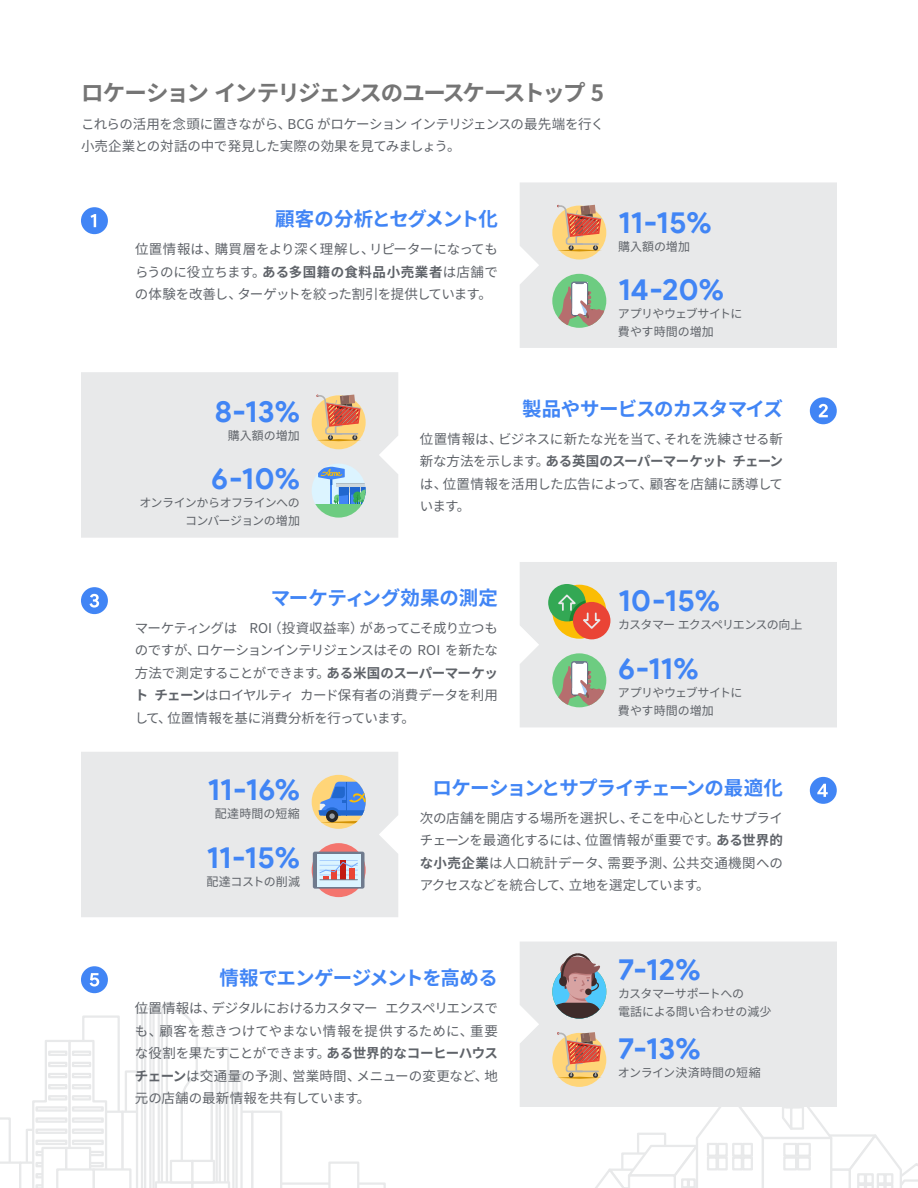
<style>
.page{position:relative;width:918px;height:1188px;background:#fff}
.page>*{position:absolute;margin:0;border:0;box-sizing:border-box;transform-origin:0 0}
.t1{font:700 30px "Product Sans";letter-spacing:.01em;color:#4185f5}
.t2{font:700 22.5px "Noto Sans CJ Kjp";letter-spacing:-.085em;color:#757575}
.t3{font:700 19.5px "Noto Sans CJ Kjp";letter-spacing:-.04em;color:#4185f5}
.t4{font:700 19.5px "Noto Sans CJ Kjp";letter-spacing:-.065em;color:#4185f5}
.t5{font:700 19.5px "Noto Sans CJ Kjp";letter-spacing:-.005em;color:#4185f5}
.t6{font:13.5px/22.5px "Noto Sans CJ Kjp";letter-spacing:-.025em;color:#5f6369;text-align:justify}
.t7{font:12px/18px "Noto Sans CJ Kjp";letter-spacing:-.03em;color:#5f6369}
.t8{font:12px "Noto Sans CJ Kjp";letter-spacing:-.07em;color:#5f6369}
.t9{font:12px "Noto Sans CJ Kjp";letter-spacing:.01em;color:#5f6369}
.t10{font:12px "Noto Sans CJ Kjp";letter-spacing:.015em;color:#5f6369}
.s1{font-weight:700}
</style>
<div class="page">
<div style="left:520px;top:182px;width:317px;height:166px;background:#e8e9ea"></div>
<div style="left:552px;top:206px;width:54px;height:54px;background:#ffd578;border-radius:50%"></div>
<svg style="left:557px;top:205px;width:45px;height:46px"></svg>
<div style="left:552px;top:274px;width:54px;height:54px;background:#6dcc81;border-radius:50%"></div>
<svg style="left:552px;top:282px;width:54px;height:46px"></svg>
<svg style="left:0;top:1007px;width:386px;height:181px"></svg>
<div style="left:171px;top:1161px;width:21px;height:21px;background:#fff"></div>
<div style="left:170px;top:1160px;width:24px;height:24px;border:2px solid #e8e9ea"></div>
<div style="left:192px;top:1161px;width:22px;height:21px;background:#fff"></div>
<div style="left:191px;top:1160px;width:24px;height:24px;border:2px solid #e8e9ea"></div>
<svg style="left:595px;top:1107px;width:323px;height:81px"></svg>
<div style="left:785px;top:1103px;width:8px;height:5px;border:2px solid #e8e9ea"></div>
<div style="left:520px;top:942px;width:317px;height:165px;background:#e8e9ea"></div>
<svg style="left:552px;top:952px;width:53px;height:67px;background:#9397a0"></svg>
<div style="left:552px;top:1033px;width:54px;height:54px;background:#ffd578;border-radius:50%"></div>
<svg style="left:557px;top:1032px;width:45px;height:47px"></svg>
<div style="left:81px;top:372px;width:317px;height:166px;background:#e8e9ea"></div>
<div style="left:312px;top:395px;width:54px;height:54px;background:#ffd578;border-radius:50%"></div>
<svg style="left:316px;top:395px;width:45px;height:46px"></svg>
<svg style="left:312px;top:464px;width:54px;height:41px;background:#a5cadf"></svg>
<svg style="left:312px;top:505px;width:54px;height:13px"></svg>
<div style="left:81px;top:752px;width:317px;height:165px;background:#e8e9ea"></div>
<div style="left:312px;top:843px;width:54px;height:54px;background:#f4756e;border-radius:50%"></div>
<svg style="left:313px;top:852px;width:52px;height:37px"></svg>
<div style="left:317px;top:854px;width:43px;height:32px;background:#dcf4ff"></div>
<hr style="left:320px;top:860px;width:37px;height:1px;background:#72aafc">
<svg style="left:319px;top:861px;width:39px;height:19px"></svg>
<div style="left:312px;top:775px;width:54px;height:54px;background:#ffd578;border-radius:50%"></div>
<svg style="left:319px;top:782px;width:47px;height:42px"></svg>
<div style="left:520px;top:562px;width:317px;height:165px;background:#e8e9ea"></div>
<div style="left:552px;top:653px;width:54px;height:54px;background:#6dcc81;border-radius:50%"></div>
<svg style="left:552px;top:661px;width:54px;height:46px"></svg>
<div style="left:552px;top:585px;width:54px;height:54px;background:#fbbd04;border-radius:50%"></div>
<div style="left:548px;top:584px;width:38px;height:37px;background:#33a854;border-radius:50%"></div>
<div style="left:573px;top:602px;width:37px;height:37px;background:#ea4435;border-radius:50%"></div>
<svg style="left:555px;top:593px;width:49px;height:38px"></svg>
<svg style="left:810px;top:777px;width:27px;height:27px"></svg>
<svg style="left:810px;top:397px;width:27px;height:27px"></svg>
<svg style="left:81px;top:207px;width:27px;height:27px"></svg>
<svg style="left:81px;top:587px;width:27px;height:27px"></svg>
<svg style="left:81px;top:966px;width:27px;height:27px"></svg>
<h2 class="t2" style="left:81px;top:80px;width:524px">ロケーション インテリジェンスのユースケーストップ 5</h2>
<p class="t6" style="left:81px;top:113px;width:525px">これらの活用を念頭に置きながら、BCG がロケーション インテリジェンスの最先端を行く小売企業との対話の中で発見した実際の効果を見てみましょう。</p>
<h3 class="t4" style="left:275px;top:208px;width:224px">顧客の分析とセグメント化</h3>
<p class="t6" style="left:135px;top:238px;width:365px">位置情報は、購買層をより深く理解し、リピーターになってもらうのに役立ちます。<span class="s1">ある多国籍の食料品小売業者</span>は店舗での体験を改善し、ターゲットを絞った割引を提供しています。</p>
<h1 class="t1" style="left:618px;top:204px;width:95px">11-15%</h1>
<p class="t7" style="left:618px;top:237px;width:74px">購入額の増加</p>
<h1 class="t1" style="left:618px;top:271px;width:108px">14-20%</h1>
<p class="t7" style="left:618px;top:305px;width:126px">アプリやウェブサイトに費やす時間の増加</p>
<h1 class="t1" style="left:215px;top:393px;width:87px">8-13%</h1>
<p class="t7" style="left:228px;top:426px;width:74px">購入額の増加</p>
<h1 class="t1" style="left:211px;top:460px;width:90px">6-10%</h1>
<p class="t7" style="left:139px;top:494px;width:162px;text-align:right">オンラインからオフラインへのコンバージョンの増加</p>
<h3 class="t3" style="left:522px;top:398px;width:262px">製品やサービスのカスタマイズ</h3>
<p class="t6" style="left:420px;top:428px;width:365px">位置情報は、ビジネスに新たな光を当て、それを洗練させる斬新な方法を示します。<span class="s1">ある英国のスーパーマーケット チェーン</span>は、位置情報を活用した広告によって、顧客を店舗に誘導しています。</p>
<h3 class="t5" style="left:271px;top:587px;width:229px">マーケティング効果の測定</h3>
<p class="t6" style="left:135px;top:617px;width:364px">マーケティングは ROI（投資収益率）があってこそ成り立つものですが、ロケーションインテリジェンスはその ROI を新たな方法で測定することができます。<span class="s1">ある米国のスーパーマーケット チェーン</span>はロイヤルティ カード保有者の消費データを利用して、位置情報を基に消費分析を行っています。</p>
<h1 class="t1" style="left:618px;top:583px;width:104px">10-15%</h1>
<p class="t8" style="left:618px;top:618px;width:186px">カスタマー エクスペリエンスの向上</p>
<h1 class="t1" style="left:618px;top:650px;width:82px">6-11%</h1>
<p class="t7" style="left:618px;top:684px;width:126px">アプリやウェブサイトに費やす時間の増加</p>
<h1 class="t1" style="left:207px;top:772px;width:94px">11-16%</h1>
<p class="t10" style="left:215px;top:807px;width:87px">配達時間の短縮</p>
<h1 class="t1" style="left:206px;top:839px;width:95px">11-15%</h1>
<p class="t7" style="left:206px;top:873px;width:95px">配達コストの削減</p>
<h3 class="t3" style="left:432px;top:777px;width:352px">ロケーションとサプライチェーンの最適化</h3>
<p class="t6" style="left:420px;top:807px;width:365px">次の店舗を開店する場所を選択し、そこを中心としたサプライチェーンを最適化するには、位置情報が重要です。<span class="s1">ある世界的な小売企業</span>は人口統計データ、需要予測、公共交通機関へのアクセスなどを統合して、立地を選定しています。</p>
<h3 class="t3" style="left:219px;top:967px;width:280px">情報でエンゲージメントを高める</h3>
<p class="t6" style="left:135px;top:997px;width:365px">位置情報は、デジタルにおけるカスタマー エクスペリエンスでも、顧客を惹きつけてやまない情報を提供するために、重要な役割を果たすことができます。<span class="s1">ある世界的なコーヒーハウスチェーン</span>は交通量の予測、営業時間、メニューの変更など、地元の店舗の最新情報を共有しています。</p>
<h1 class="t1" style="left:618px;top:951px;width:84px">7-12%</h1>
<p class="t7" style="left:618px;top:984px;width:155px">カスタマーサポートへの<br>電話による問い合わせの減少</p>
<h1 class="t1" style="left:618px;top:1030px;width:84px">7-13%</h1>
<p class="t9" style="left:618px;top:1066px;width:144px">オンライン決済時間の短縮</p>
</div>
